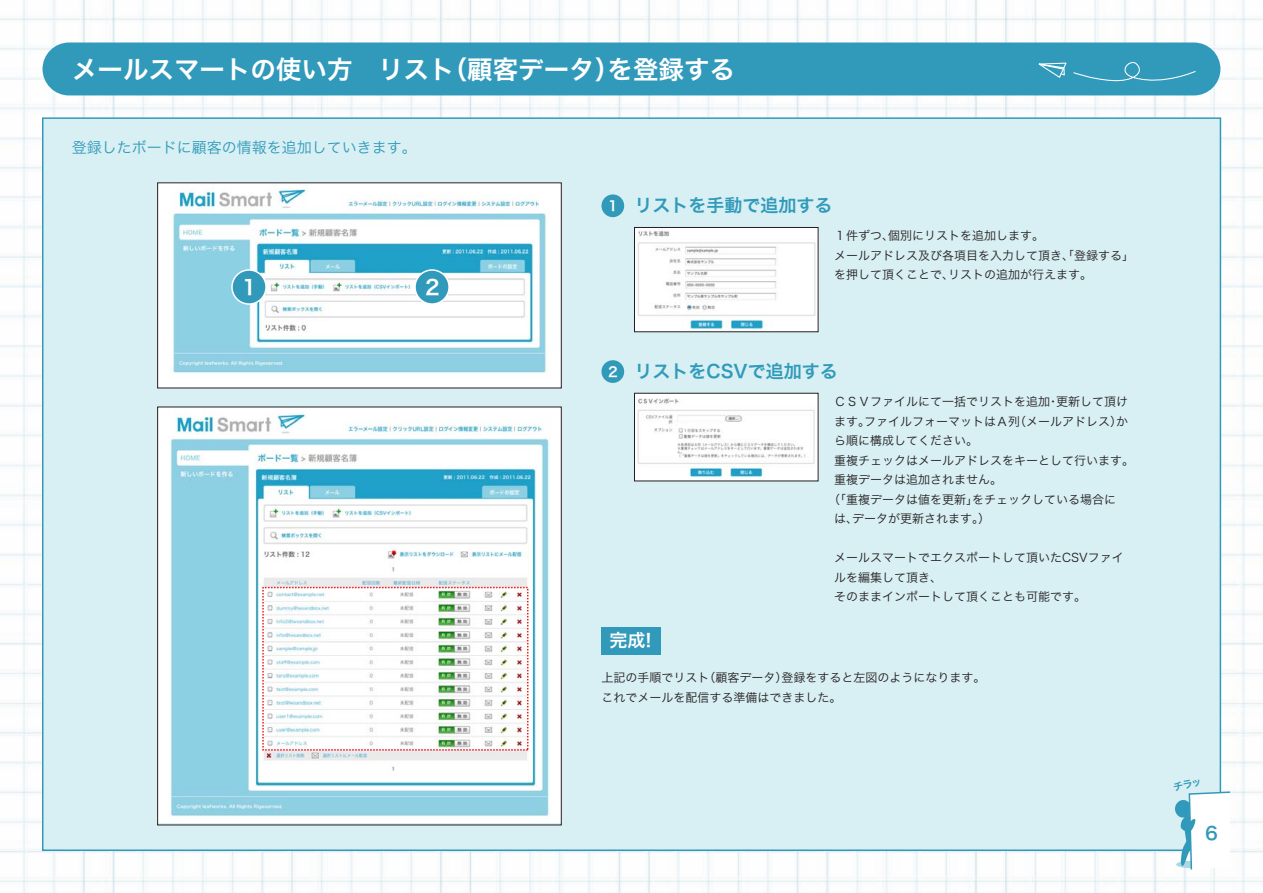
<style>
.page{position:relative;width:1263px;height:893px;background:#fff}
.page>*{position:absolute;margin:0;border:0;box-sizing:border-box;transform-origin:0 0}
.t1{font:25.5px "Hira Kaku Pro W6";color:#fff}
.t2{font:20.4px "Hira Kaku Pro W6";color:#fff}
.t3{font:18px "Hira Kaku Pro W6";color:#319aba}
.t4{font:18px "Hira Kaku Pro W6";color:#fff}
.t5{font:15px "Hira Kaku Pro W3";color:#319aba}
.t6{font:13.65px "Hira Kaku Pro W6";color:#fff}
.t7{font:12px/19.5px "Hira Kaku Pro W3";color:#231f20}
</style>
<div class="page">
<img style="left:0;top:0;width:1263px;height:893px">
<div style="left:43px;top:118px;width:1177px;height:732px;background:#d8eff3"></div>
<div style="left:43px;top:43px;width:1177px;height:52px;background:#319aba"></div>
<svg style="left:1002px;top:57px;width:194px;height:28px;background:#3c9fbd"></svg>
<div style="left:601px;top:627px;width:59px;height:28px;background:#319aba"></div>
<img style="left:159px;top:185px;width:400px;height:201px">
<div style="left:232px;top:270px;width:34px;height:34px;background:#319aba;border-radius:50%"></div>
<div style="left:231px;top:269px;width:36px;height:36px;border:2px solid #fff;border-radius:50%"></div>
<div style="left:415px;top:270px;width:34px;height:34px;background:#319aba;border-radius:50%"></div>
<div style="left:414px;top:269px;width:36px;height:36px;border:2px solid #fff;border-radius:50%"></div>
<div style="left:601px;top:194px;width:23px;height:23px;background:#319aba;border-radius:50%"></div>
<div style="left:601px;top:360px;width:23px;height:23px;background:#319aba;border-radius:50%"></div>
<img style="left:636px;top:395px;width:180px;height:84px">
<div style="left:634px;top:393px;width:184px;height:88px;border:1px solid #231f20"></div>
<img style="left:636px;top:229px;width:180px;height:101px">
<div style="left:634px;top:227px;width:184px;height:105px;border:1px solid #231f20"></div>
<img style="left:159px;top:409px;width:400px;height:414px">
<svg style="left:1173px;top:779px;width:59px;height:92px"></svg>
<p class="t1" style="left:72px;top:46px;width:665px">メールスマートの使い方　リスト（顧客データ）を登録する</p>
<p class="t5" style="left:72px;top:134px;width:347px">登録したボードに顧客の情報を追加していきます。</p>
<p class="t2" style="left:242px;top:269px;width:16px">1</p>
<p class="t2" style="left:425px;top:269px;width:16px">2</p>
<p class="t6" style="left:608px;top:194px;width:11px">1</p>
<p class="t3" style="left:634px;top:189px;width:199px">リストを手動で追加する</p>
<p class="t7" style="left:834px;top:225px;width:301px">１件ずつ、個別にリストを追加します。<br>メールアドレス及び各項目を入力して頂き、「登録する」を押して頂くことで、リストの追加が行えます。</p>
<p class="t6" style="left:608px;top:360px;width:11px">2</p>
<p class="t3" style="left:634px;top:355px;width:205px">リストをCSVで追加する</p>
<p class="t7" style="left:834px;top:391px;width:295px">ＣＳＶファイルにて一括でリストを追加・更新して頂け</p>
<p class="t7" style="left:834px;top:410px;width:295px">ます。ファイルフォーマットはＡ列（メールアドレス）か</p>
<p class="t7" style="left:834px;top:430px;width:145px">ら順に構成してください。</p>
<p class="t7" style="left:834px;top:449px;width:301px">重複チェックはメールアドレスをキーとして行います。</p>
<p class="t7" style="left:834px;top:469px;width:169px">重複データは追加されません。</p>
<p class="t7" style="left:828px;top:488px;width:289px">（「重複データは値を更新」をチェックしている場合に</p>
<p class="t7" style="left:834px;top:508px;width:157px">は、データが更新されます。）</p>
<p class="t7" style="left:834px;top:547px;width:291px">メールスマートでエクスポートして頂いたCSVファイルを編集して頂き、<br>そのままインポートして頂くことも可能です。</p>
<p class="t4" style="left:609px;top:624px;width:44px">完成!</p>
<p class="t7" style="left:601px;top:667px;width:386px">上記の手順でリスト（顧客データ）登録をすると左図のようになります。これでメールを配信する準備はできました。</p>
<p class="t3" style="left:1205px;top:817px;width:14px">6</p>
</div>
